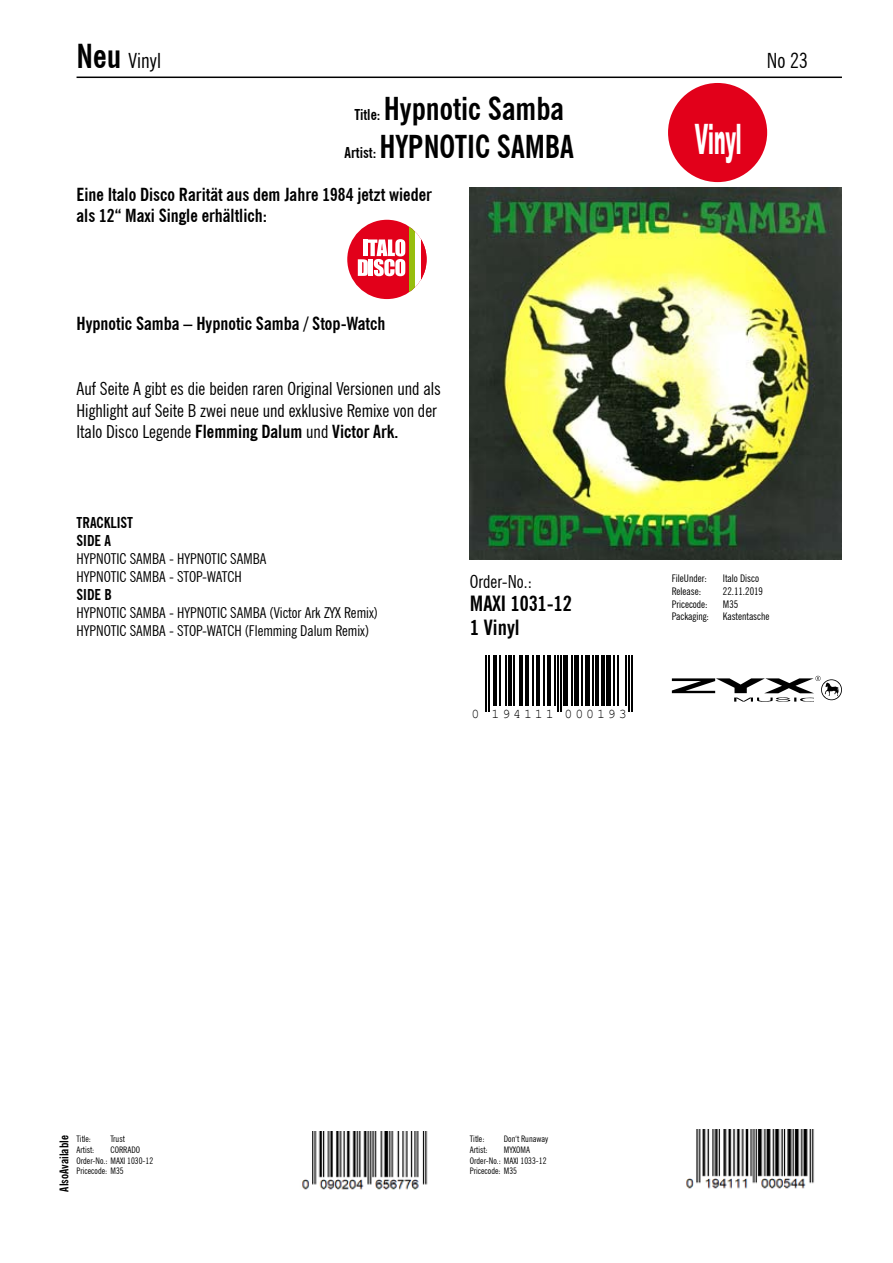
<style>
.page{position:relative;width:893px;height:1263px;background:#fff}
.page>*{position:absolute;margin:0;border:0;box-sizing:border-box;transform-origin:0 0}
.t1{font:900 42px "Arial";letter-spacing:.005em;color:#fff;scale:.41 1}
.t2{font:700 condensed 31.5px/38.2px "News Gothic BT";color:#000;text-align:center}
.t3{font:700 condensed 21px "News Gothic BT";color:#000}
.t4{font:condensed 21px "News Gothic BT";color:#000}
.t5{font:condensed 18px/21.6px "News Gothic BT";color:#000}
.t6{font:700 condensed 18px/21.6px "News Gothic BT";color:#000}
.t7{font:condensed 15px/18px "News Gothic BT";color:#000}
.t8{font:700 condensed 15px/18px "News Gothic BT";color:#000}
.t9{font:13.35px "Courier New";letter-spacing:.215em;color:#000}
.t10{font:700 condensed 12px "News Gothic BT";color:#000}
.t11{font:condensed 10.5px "News Gothic BT";color:#000}
.t12{font:condensed 9px/10.6px "News Gothic BT";color:#000}
.s1{font-weight:700;font-size:33px}
.s2{font-size:15px}
.s3{font-weight:700}
</style>
<div class="page">
<hr style="left:77px;top:77px;width:765px;height:1px;background:#000">
<img style="left:470px;top:187px;width:372px;height:372px">
<hr style="left:485px;top:655px;width:2px;height:57px;background:#000">
<hr style="left:488px;top:655px;width:2px;height:57px;background:#000">
<hr style="left:493px;top:655px;width:3px;height:50px;background:#000">
<hr style="left:499px;top:655px;width:2px;height:50px;background:#000">
<hr style="left:506px;top:655px;width:1px;height:50px;background:#000">
<hr style="left:509px;top:655px;width:3px;height:50px;background:#000">
<hr style="left:513px;top:655px;width:2px;height:50px;background:#000">
<hr style="left:520px;top:655px;width:3px;height:50px;background:#000">
<hr style="left:526px;top:655px;width:3px;height:50px;background:#000">
<hr style="left:532px;top:655px;width:2px;height:50px;background:#000">
<hr style="left:537px;top:655px;width:3px;height:50px;background:#000">
<hr style="left:543px;top:655px;width:1px;height:50px;background:#000">
<hr style="left:547px;top:655px;width:4px;height:50px;background:#000">
<hr style="left:554px;top:655px;width:1px;height:50px;background:#000">
<hr style="left:557px;top:655px;width:1px;height:57px;background:#000">
<hr style="left:560px;top:655px;width:1px;height:57px;background:#000">
<div style="left:563px;top:655px;width:5px;height:50px;background:#000"></div>
<hr style="left:571px;top:655px;width:1px;height:50px;background:#000">
<div style="left:574px;top:655px;width:5px;height:50px;background:#000"></div>
<hr style="left:582px;top:655px;width:1px;height:50px;background:#000">
<hr style="left:585px;top:655px;width:4px;height:50px;background:#000">
<hr style="left:593px;top:655px;width:1px;height:50px;background:#000">
<hr style="left:596px;top:655px;width:3px;height:50px;background:#000">
<hr style="left:602px;top:655px;width:3px;height:50px;background:#000">
<div style="left:606px;top:655px;width:5px;height:50px;background:#000"></div>
<hr style="left:613px;top:655px;width:1px;height:50px;background:#000">
<hr style="left:617px;top:655px;width:2px;height:50px;background:#000">
<hr style="left:625px;top:655px;width:2px;height:50px;background:#000">
<hr style="left:628px;top:655px;width:2px;height:57px;background:#000">
<hr style="left:631px;top:655px;width:2px;height:57px;background:#000">
<svg style="left:672px;top:676px;width:170px;height:26px"></svg>
<div style="left:347px;top:220px;width:80px;height:79px;background:#e2001a;border-radius:50%"></div>
<svg style="left:358px;top:239px;width:47px;height:37px"></svg>
<svg style="left:409px;top:226px;width:6px;height:67px"></svg>
<div style="left:415px;top:220px;width:6px;height:79px;background:#fff"></div>
<svg style="left:421px;top:239px;width:6px;height:41px"></svg>
<div style="left:668px;top:83px;width:99px;height:99px;background:#e2001a;border-radius:50%"></div>
<img style="left:302px;top:1131px;width:126px;height:59px">
<img style="left:686px;top:1129px;width:129px;height:60px">
<p class="t4" style="left:77px;top:47px;width:86px"><span class="s1">Neu</span> Vinyl</p>
<p class="t4" style="left:767px;top:47px;width:42px">No 23</p>
<h2 class="t2" style="left:345px;top:89px;width:231px"><span class="s2">Title:</span> Hypnotic Samba<br><span class="s2">Artist:</span> HYPNOTIC SAMBA</h2>
<p class="t6" style="left:77px;top:183px;width:357px">Eine Italo Disco Rarität aus dem Jahre 1984 jetzt wieder als 12“ Maxi Single erhältlich:</p>
<h1 class="t1" style="left:695px;top:109px;width:116px">Vinyl</h1>
<p class="t6" style="left:77px;top:313px;width:310px">Hypnotic Samba – Hypnotic Samba / Stop-Watch</p>
<p class="t5" style="left:77px;top:378px;width:366px">Auf Seite A gibt es die beiden raren Original Versionen und als<br>Highlight auf Seite B zwei neue und exklusive Remixe von der<br>Italo Disco Legende <span class="s3">Flemming Dalum</span> und <span class="s3">Victor Ark.</span></p>
<p class="t8" style="left:77px;top:514px;width:58px">TRACKLIST<br>SIDE A</p>
<p class="t7" style="left:77px;top:550px;width:191px">HYPNOTIC SAMBA - HYPNOTIC SAMBA<br>HYPNOTIC SAMBA - STOP-WATCH</p>
<p class="t8" style="left:77px;top:586px;width:37px">SIDE B</p>
<p class="t7" style="left:77px;top:604px;width:303px">HYPNOTIC SAMBA - HYPNOTIC SAMBA (Victor Ark ZYX Remix)<br>HYPNOTIC SAMBA - STOP-WATCH (Flemming Dalum Remix)</p>
<p class="t5" style="left:470px;top:570px;width:64px">Order-No.:</p>
<p class="t3" style="left:470px;top:591px;width:104px">MAXI 1031-12</p>
<p class="t3" style="left:470px;top:614px;width:51px">1 Vinyl</p>
<p class="t9" style="left:471px;top:705px;width:157px">0 194111 000193</p>
<p class="t11" style="left:672px;top:572px;width:37px">FileUnder:</p>
<p class="t11" style="left:723px;top:572px;width:38px">Italo Disco</p>
<p class="t11" style="left:672px;top:585px;width:31px">Release:</p>
<p class="t11" style="left:723px;top:585px;width:42px">22.11.2019</p>
<p class="t11" style="left:672px;top:597px;width:37px">Pricecode:</p>
<p class="t11" style="left:723px;top:597px;width:17px">M35</p>
<p class="t11" style="left:672px;top:610px;width:39px">Packaging:</p>
<p class="t11" style="left:723px;top:610px;width:48px">Kastentasche</p>
<p class="t10" style="left:57px;top:1191px;width:58px;rotate:-90deg">AlsoAvailable</p>
<p class="t12" style="left:77px;top:1134px;width:16px">Title:</p>
<p class="t12" style="left:111px;top:1134px;width:16px">Trust</p>
<p class="t12" style="left:77px;top:1144px;width:78px;text-indent:34px">CORRADO<br>Order-No.: MAXI 1030-12<br>Pricecode: M35</p>
<p class="t12" style="left:77px;top:1144px;width:19px">Artist:</p>
<p class="t12" style="left:470px;top:1134px;width:16px">Title:</p>
<p class="t12" style="left:504px;top:1134px;width:46px">Don‘t Runaway</p>
<p class="t12" style="left:470px;top:1144px;width:19px">Artist:</p>
<p class="t12" style="left:470px;top:1144px;width:78px;text-indent:34px">MYXOMA<br>Order-No.: MAXI 1033-12<br>Pricecode: M35</p>
</div>
